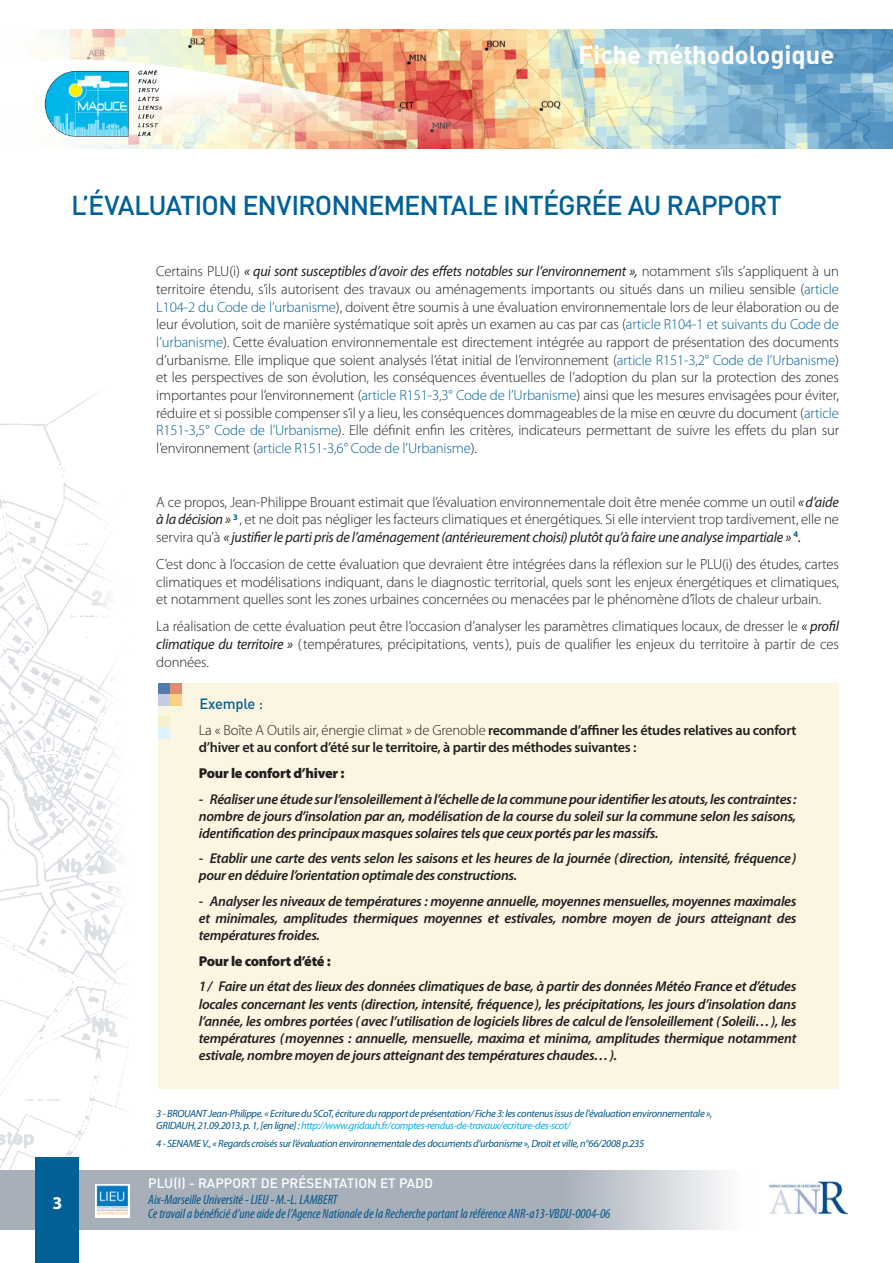
<style>
.page{position:relative;width:893px;height:1263px;background:#fff}
.page>*{position:absolute;margin:0;border:0;box-sizing:border-box;transform-origin:0 0}
.t1{font:500 27px "DIN";letter-spacing:-.035em;color:#016096}
.t2{font:25.5px "DIN Bold Alternate";color:#fff}
.t3{font:700 18px "Myriad";color:#fff}
.t4{font:300 14.7px/17.7px "Myriad Pro";letter-spacing:-.01em;color:#231f20;text-align:justify}
.t5{font:500 14.7px "DIN";letter-spacing:-.01em;color:#016096}
.t6{font:italic 600 14.25px/17.1px "Myriad Pro";letter-spacing:-.02em;color:#231f20;text-align:justify}
.t7{font:600 14.25px/17.1px "Myriad Pro";letter-spacing:-.02em;color:#231f20}
.t8{font:900 14.25px "Myriad Pro";letter-spacing:-.02em;color:#231f20}
.t9{font:italic condensed 13.5px/13.5px "Myriad Pro";color:#015587}
.t10{font:500 13.5px "DIN";color:#fff}
.t11{font:italic 10.5px/12.6px "Myriad Pro";letter-spacing:-.03em;color:#015587}
.s1{font-weight:400;font-style:italic}
.s2{color:#016096}
.s3{font-weight:300;font-size:14.7px}
.s4{color:#00aeef}
</style>
<div class="page">
<img style="left:0;top:391px;width:129px;height:779px">
<svg style="left:0;top:1170px;width:725px;height:60px;background:#b0b7c1"></svg>
<img style="left:35px;top:29px;width:857px;height:120px">
<div style="left:35px;top:1158px;width:44px;height:105px;background:#016096"></div>
<img style="left:95px;top:1184px;width:34px;height:34px">
<img style="left:769px;top:1181px;width:78px;height:33px">
<img style="left:43px;top:68px;width:124px;height:70px">
<div style="left:159px;top:683px;width:680px;height:406px;background:#fbf6e1"></div>
<div style="left:159px;top:683px;width:11px;height:11px;background:#527cab"></div>
<div style="left:159px;top:694px;width:11px;height:11px;background:#c3cce0"></div>
<div style="left:170px;top:683px;width:11px;height:11px;background:#e38b71"></div>
<div style="left:170px;top:694px;width:11px;height:11px;background:#f9d184"></div>
<div style="left:159px;top:716px;width:11px;height:11px;background:#f8f0c7"></div>
<div style="left:159px;top:727px;width:11px;height:11px;background:#dcf2fc"></div>
<h2 class="t2" style="left:578px;top:38px;width:258px">Fiche méthodologique</h2>
<h1 class="t1" style="left:71px;top:188px;width:712px">L’ÉVALUATION ENVIRONNEMENTALE INTÉGRÉE AU RAPPORT</h1>
<p class="t3" style="left:52px;top:1194px;width:11px">3</p>
<p class="t4" style="left:156px;top:262px;width:684px">Certains PLU(i) <span class="s1">« qui sont susceptibles d’avoir des effets notables sur l’environnement »,</span> notamment s’ils s’appliquent à un territoire étendu, s’ils autorisent des travaux ou aménagements importants ou situés dans un milieu sensible (<span class="s2">article L104-2 du Code de l’urbanisme</span>), doivent être soumis à une évaluation environnementale lors de leur élaboration ou de leur évolution, soit de manière systématique soit après un examen au cas par cas (<span class="s2">article R104-1 et suivants du Code de l’urbanisme</span>). Cette évaluation environnementale est directement intégrée au rapport de présentation des documents d’urbanisme. Elle implique que soient analysés l’état initial de l’environnement (<span class="s2">article R151-3,2° Code de l’Urbanisme</span>) et les perspectives de son évolution, les conséquences éventuelles de l’adoption du plan sur la protection des zones importantes pour l’environnement (<span class="s2">article R151-3,3° Code de l’Urbanisme</span>) ainsi que les mesures envisagées pour éviter, réduire et si possible compenser s’il y a lieu, les conséquences dommageables de la mise en œuvre du document (<span class="s2">article R151-3,5° Code de l’Urbanisme</span>). Elle définit enfin les critères, indicateurs permettant de suivre les effets du plan sur l’environnement (<span class="s2">article R151-3,6° Code de l’Urbanisme</span>).</p>
<p class="t4" style="left:156px;top:493px;width:684px">A ce propos, Jean-Philippe Brouant estimait que l’évaluation environnementale doit être menée comme un outil <span class="s1">«d’aide à la décision »</span> <sup>3</sup> , et ne doit pas négliger les facteurs climatiques et énergétiques. Si elle intervient trop tardivement, elle ne servira qu’à <span class="s1">« justifier le parti pris de l’aménagement (antérieurement choisi) plutôt qu’à faire une analyse impartiale »</span> <sup>4</sup><span class="s1">.</span></p>
<p class="t4" style="left:156px;top:555px;width:684px">C’est donc à l’occasion de cette évaluation que devraient être intégrées dans la réflexion sur le PLU(i) des études, cartes climatiques et modélisations indiquant, dans le diagnostic territorial, quels sont les enjeux énergétiques et climatiques, et notamment quelles sont les zones urbaines concernées ou menacées par le phénomène d’îlots de chaleur urbain.</p>
<p class="t4" style="left:156px;top:617px;width:684px">La réalisation de cette évaluation peut être l’occasion d’analyser les paramètres climatiques locaux, de dresser le <span class="s1">« profil climatique du territoire »</span> (températures, précipitations, vents), puis de qualifier les enjeux du territoire à partir de ces données.</p>
<p class="t5" style="left:199px;top:694px;width:65px">Exemple :</p>
<p class="t7" style="left:199px;top:721px;width:599px"><span class="s3">La « Boîte A Outils air, énergie climat » de Grenoble</span> recommande d’affiner les études relatives au confort d’hiver et au confort d’été sur le territoire, à partir des méthodes suivantes :</p>
<p class="t8" style="left:199px;top:764px;width:147px">Pour le confort d’hiver :</p>
<p class="t6" style="left:199px;top:790px;width:599px">- Réaliser une étude sur l’ensoleillement à l’échelle de la commune pour identifier les atouts, les contraintes: nombre de jours d’insolation par an, modélisation de la course du soleil sur la commune selon les saisons, identification des principaux masques solaires tels que ceux portés par les massifs.</p>
<p class="t6" style="left:199px;top:850px;width:599px">- Etablir une carte des vents selon les saisons et les heures de la journée (direction, intensité, fréquence) pour en déduire l’orientation optimale des constructions.</p>
<p class="t6" style="left:199px;top:892px;width:599px">- Analyser les niveaux de températures : moyenne annuelle, moyennes mensuelles, moyennes maximales et minimales, amplitudes thermiques moyennes et estivales, nombre moyen de jours atteignant des températures froides.</p>
<p class="t8" style="left:199px;top:951px;width:133px">Pour le confort d’été :</p>
<p class="t6" style="left:199px;top:978px;width:599px">1/ Faire un état des lieux des données climatiques de base, à partir des données Météo France et d’études locales concernant les vents (direction, intensité, fréquence), les précipitations, les jours d’insolation dans l’année, les ombres portées (avec l’utilisation de logiciels libres de calcul de l’ensoleillement (Soleili…), les températures (moyennes : annuelle, mensuelle, maxima et minima, amplitudes thermique notamment estivale, nombre moyen de jours atteignant des températures chaudes…).</p>
<p class="t11" style="left:156px;top:1106px;width:557px">3 - BROUANT Jean-Philippe. « Ecriture du SCoT, écriture du rapport de présentation/ Fiche 3: les contenus issus de l'évaluation environnementale »,<br>GRIDAUH, 21.09.2013, p. 1, [en ligne]: <span class="s4">http://www.gridauh.fr/comptes-rendus-de-travaux/ecriture-des-scot/</span></p>
<p class="t11" style="left:156px;top:1137px;width:489px">4 - SENAME V., «Regards croisés sur l’évaluation environnementale des documents d’urbanisme », Droit et ville, n°66/2008 p.235</p>
<p class="t10" style="left:148px;top:1174px;width:286px">PLU(I) - RAPPORT DE PRÉSENTATION ET PADD</p>
<p class="t9" style="left:148px;top:1193px;width:464px">Aix-Marseille Université - LIEU - M.-L. LAMBERT<br>Ce travail a bénéficié d’une aide de l’Agence Nationale de la Recherche portant la référence ANR-a13-VBDU-0004-06</p>
</div>
